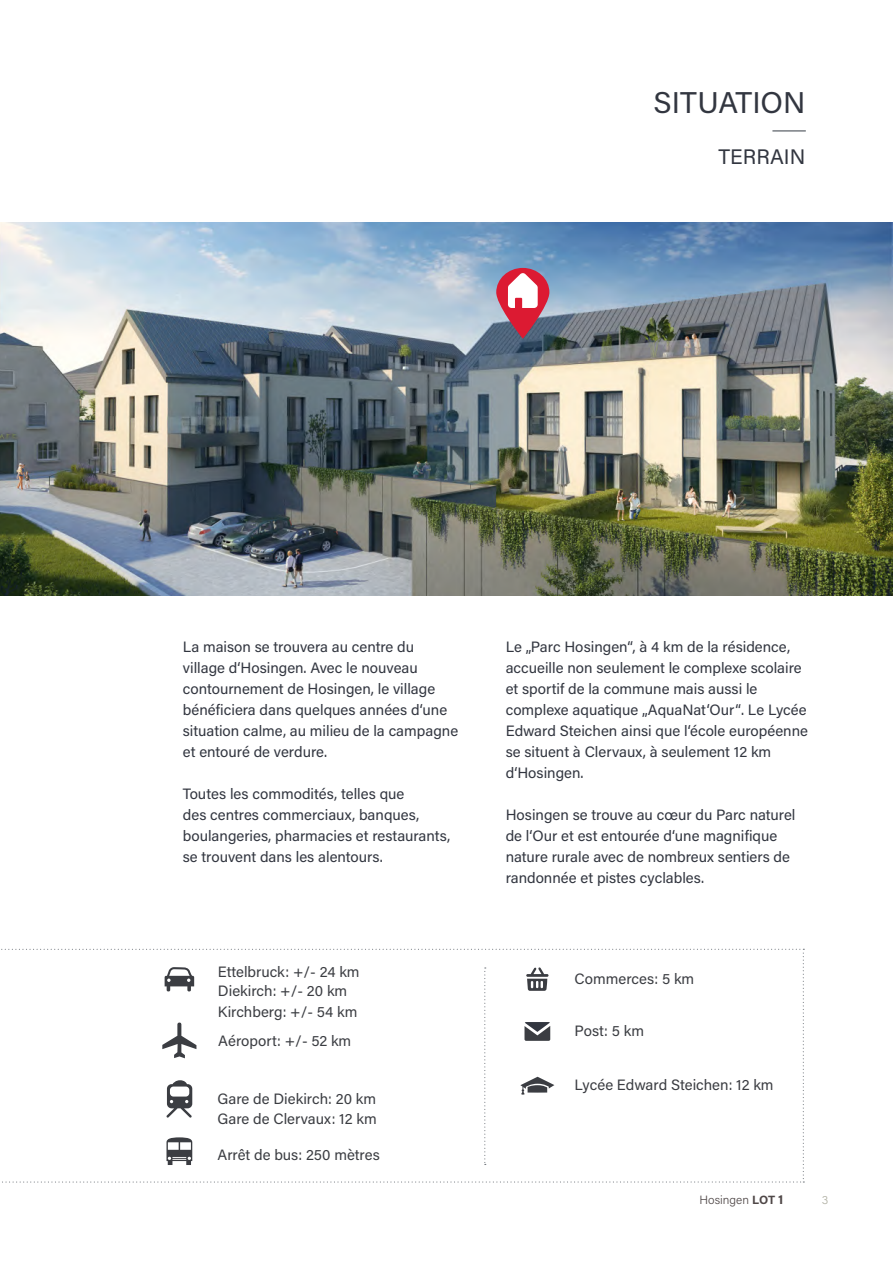
<style>
.page{position:relative;width:893px;height:1263px;background:#fff}
.page>*{position:absolute;margin:0;border:0;box-sizing:border-box;transform-origin:0 0}
.t1{font:30px "Acumin Pro";color:#323640}
.t2{font:21px "Acumin Pro";letter-spacing:.005em;color:#323640}
.t3{font:15px/21px "Acumin Pro";color:#323640}
.t4{font:15px "Acumin Pro";color:#3b3d42}
.t5{font:300 12px "Acumin Pro";color:#4f4747}
.t6{font:300 12px "Acumin Pro";color:#b0b0a3}
.s1{font-weight:700}
.s2{font-weight:700;font-size:13.2px}
</style>
<div class="page">
<hr style="left:772px;top:130px;width:34px;height:2px;background:#787d83">
<img style="left:0;top:223px;width:893px;height:373px">
<svg style="left:496px;top:268px;width:53px;height:71px"></svg>
<svg style="left:1px;top:949px;width:803px;height:233px"></svg>
<p class="t1" style="left:654px;top:82px;width:153px">SITUATION</p>
<p class="t2" style="left:718px;top:142px;width:88px">TERRAIN</p>
<p class="t3" style="left:183px;top:636px;width:277px">La maison se trouvera au centre du village d‘Hosingen. Avec le nouveau contournement de Hosingen, le village bénéficiera dans quelques années d‘une situation calme, au milieu de la campagne et entouré de verdure.</p>
<p class="t3" style="left:183px;top:783px;width:269px">Toutes les commodités, telles que<br>des centres commerciaux, banques, boulangeries, pharmacies et restaurants, se trouvent dans les alentours.</p>
<p class="t4" style="left:218px;top:961px;width:143px">Ettelbruck: +/- 24 km</p>
<p class="t4" style="left:218px;top:980px;width:131px">Diekirch: +/- 20 km</p>
<p class="t4" style="left:218px;top:1001px;width:141px">Kirchberg: +/- 54 km</p>
<p class="t4" style="left:218px;top:1031px;width:135px">Aéroport: +/- 52 km</p>
<p class="t4" style="left:217px;top:1088px;width:160px">Gare de Diekirch: 20 km</p>
<p class="t4" style="left:218px;top:1108px;width:161px">Gare de Clervaux: 12 km</p>
<p class="t4" style="left:217px;top:1144px;width:164px">Arrêt de bus: 250 mètres</p>
<p class="t3" style="left:506px;top:636px;width:304px">Le „Parc Hosingen“, à 4 km de la résidence, accueille non seulement le complexe scolaire et sportif de la commune mais aussi le complexe aquatique „AquaNat‘Our“. Le Lycée Edward Steichen ainsi que l‘école européenne se situent à Clervaux, à seulement 12 km d‘Hosingen.</p>
<p class="t3" style="left:506px;top:804px;width:291px">Hosingen se trouve au cœur du Parc naturel de l‘Our et est entourée d‘une magnifique nature rurale avec de nombreux sentiers de randonnée et pistes cyclables.</p>
<p class="t4" style="left:575px;top:969px;width:121px">Commerces: 5 km</p>
<p class="t4" style="left:575px;top:1020px;width:71px">Post: 5 km</p>
<p class="t4" style="left:575px;top:1074px;width:201px">Lycée Edward Steichen: 12 km</p>
<p class="t5" style="left:699px;top:1192px;width:85px">Hosingen <span class="s1">LOT</span> <span class="s2">1</span></p>
<p class="t6" style="left:822px;top:1192px;width:8px">3</p>
</div>
